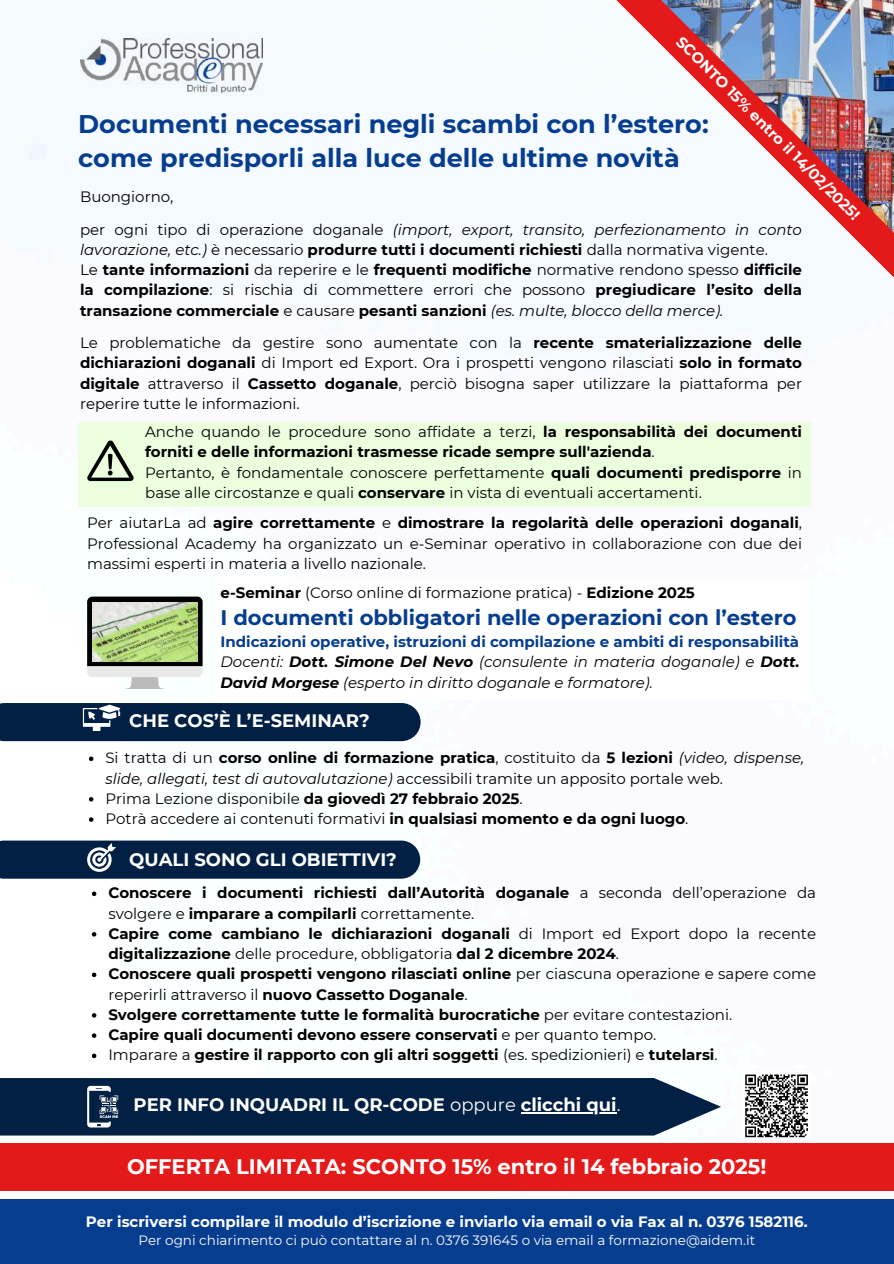
<style>
.page{position:relative;width:894px;height:1264px;background:#fff}
.page>*{position:absolute;margin:0;border:0;box-sizing:border-box;transform-origin:0 0}
.t1{font:700 25.5px/34.8px "Montserrat";color:#063d8f}
.t2{font:700 21px "Montserrat";color:#063d8f}
.t3{font:700 21px "Montserrat";color:#fff}
.t4{font:700 18px "Montserrat";color:#fff}
.t5{font:15px/20.2px "Montserrat";color:#000;text-align:justify}
.t6{font:700 15px/20.2px "Montserrat";color:#000}
.t7{font:italic 15px/20.2px "Montserrat";color:#000;text-align:justify}
.t8{font:700 15px "Montserrat";color:#fff}
.t9{font:13.5px "Montserrat";color:#fff}
.s1{font-style:normal}
.s2{font-weight:400;font-style:italic}
.s3{font-weight:400}
.s4{font-weight:700}
.s5{font-weight:700;font-style:normal;color:#063d8f}
.s6{font-style:italic}
</style>
<div class="page">
<img style="left:80px;top:38px;width:182px;height:54px">
<div style="left:0;top:703px;width:420px;height:38px;background:#022044"></div>
<div style="left:0;top:840px;width:420px;height:38px;background:#022044"></div>
<div style="left:0;top:1143px;width:893px;height:48px;background:#e41a1a"></div>
<div style="left:0;top:1198px;width:893px;height:65px;background:#063d8f"></div>
<div style="left:0;top:1078px;width:720px;height:57px;background:#022044"></div>
<svg style="left:87px;top:596px;width:115px;height:93px"></svg>
<img style="left:92px;top:602px;width:105px;height:59px">
<svg style="left:745px;top:1137px;width:60px;height:1px"></svg>
<svg style="left:745px;top:1074px;width:63px;height:63px"></svg>
<div style="left:78px;top:422px;width:732px;height:84px;background:#ebffdf"></div>
<svg style="left:87px;top:440px;width:47px;height:41px"></svg>
<img style="left:616px;top:0;width:277px;height:277px">
<svg style="left:89px;top:756px;width:4px;height:5px"></svg>
<svg style="left:89px;top:797px;width:4px;height:4px"></svg>
<svg style="left:89px;top:817px;width:4px;height:4px"></svg>
<svg style="left:92px;top:891px;width:4px;height:5px"></svg>
<svg style="left:92px;top:932px;width:4px;height:4px"></svg>
<svg style="left:92px;top:972px;width:4px;height:5px"></svg>
<svg style="left:92px;top:1013px;width:4px;height:4px"></svg>
<svg style="left:92px;top:1033px;width:4px;height:4px"></svg>
<svg style="left:92px;top:1053px;width:4px;height:5px"></svg>
<hr style="left:520px;top:1112px;width:96px;height:1px;background:#fff">
<p class="t8" style="left:685px;top:32px;width:253px;rotate:45deg">SCONTO 15% entro il 14/02/2025!</p>
<h1 class="t1" style="left:78px;top:106px;width:631px">Documenti necessari negli scambi con l’estero: come predisporli alla luce delle ultime novità</h1>
<p class="t7" style="left:80px;top:181px;width:723px;line-height:32.2px"><span class="s1">Buongiorno,<br>per ogni tipo di operazione doganale</span> (import, export, transito, perfezionamento in conto</p>
<p class="t6" style="left:80px;top:239px;width:723px"><span class="s2">lavorazione, etc.)</span> <span class="s3">è necessario</span> produrre tutti i documenti richiesti <span class="s3">dalla normativa vigente.<br>Le</span> tante informazioni <span class="s3">da reperire e le</span> frequenti modifiche <span class="s3">normative rendono spesso</span> difficile la compilazione<span class="s3">: si rischia di commettere errori che possono</span> pregiudicare l’esito della transazione commerciale <span class="s3">e causare</span> pesanti sanzioni <span class="s2">(es. multe, blocco della merce).</span></p>
<p class="t5" style="left:80px;top:332px;width:723px">Le problematiche da gestire sono aumentate con la <span class="s4">recente smaterializzazione delle dichiarazioni doganali</span> di Import ed Export. Ora i prospetti vengono rilasciati <span class="s4">solo in formato digitale</span> attraverso il <span class="s4">Cassetto doganale</span>, perciò bisogna saper utilizzare la piattaforma per reperire tutte le informazioni.</p>
<p class="t5" style="left:145px;top:422px;width:658px;text-align:left">Anche quando le procedure sono affidate a terzi, <span class="s4">la responsabilità dei documenti forniti e delle informazioni trasmesse ricade sempre sull'azienda</span>.<br>Pertanto, è fondamentale conoscere perfettamente <span class="s4">quali documenti predisporre</span> in base alle circostanze e quali <span class="s4">conservare</span> in vista di eventuali accertamenti.</p>
<p class="t5" style="left:87px;top:512px;width:716px">Per aiutarLa ad <span class="s4">agire correttamente</span> e <span class="s4">dimostrare la regolarità delle operazioni doganali</span>, Professional Academy ha organizzato un e-Seminar operativo in collaborazione con due dei massimi esperti in materia a livello nazionale.</p>
<p class="t5" style="left:220px;top:582px;width:475px"><span class="s4">e-Seminar</span> (Corso online di formazione pratica) - <span class="s4">Edizione 2025</span></p>
<h2 class="t2" style="left:220px;top:604px;width:577px">I documenti obbligatori nelle operazioni con l’estero</h2>
<p class="t7" style="left:220px;top:631px;width:580px"><span class="s5">Indicazioni operative, istruzioni di compilazione e ambiti di responsabilità </span>Docenti: <span class="s4">Dott. Simone Del Nevo</span> (consulente in materia doganale) e <span class="s4">Dott.<br>David Morgese</span> (esperto in diritto doganale e formatore).</p>
<p class="t4" style="left:129px;top:709px;width:242px">CHE COS’È L’E-SEMINAR?</p>
<p class="t5" style="left:105px;top:747px;width:700px;text-align:left">Si tratta di un <span class="s4">corso online di formazione pratica</span>, costituito da <span class="s4">5 lezioni</span> <span class="s6">(video, dispense, slide, allegati, test di autovalutazione)</span> accessibili tramite un apposito portale web.<br>Prima Lezione disponibile <span class="s4">da giovedì 27 febbraio 2025</span>.<br>Potrà accedere ai contenuti formativi <span class="s4">in qualsiasi momento e da ogni luogo</span>.</p>
<p class="t4" style="left:129px;top:848px;width:269px">QUALI SONO GLI OBIETTIVI?</p>
<p class="t6" style="left:108px;top:882px;width:709px">Conoscere i documenti richiesti dall’Autorità doganale <span class="s3">a seconda dell’operazione da svolgere e</span> imparare a compilarli <span class="s3">correttamente.<br></span>Capire come cambiano le dichiarazioni doganali <span class="s3">di Import ed Export dopo la recente </span>digitalizzazione <span class="s3">delle procedure, obbligatoria</span> dal 2 dicembre 2024<span class="s3">.<br></span>Conoscere quali prospetti vengono rilasciati online <span class="s3">per ciascuna operazione e sapere come reperirli attraverso il</span> nuovo Cassetto Doganale<span class="s3">.<br></span>Svolgere correttamente tutte le formalità burocratiche <span class="s3">per evitare contestazioni.<br></span>Capire quali documenti devono essere conservati <span class="s3">e per quanto tempo.<br>Imparare a</span> gestire il rapporto con gli altri soggetti <span class="s3">(es. spedizionieri) e</span> tutelarsi<span class="s3">.</span></p>
<p class="t4" style="left:133px;top:1093px;width:488px">PER INFO INQUADRI IL QR-CODE <span class="s3">oppure</span> clicchi qui<span class="s3">.</span></p>
<h2 class="t3" style="left:127px;top:1153px;width:640px">OFFERTA LIMITATA: SCONTO 15% entro il 14 febbraio 2025!</h2>
<p class="t8" style="left:86px;top:1212px;width:723px">Per iscriversi compilare il modulo d’iscrizione e inviarlo via email o via Fax al n. 0376 1582116.</p>
<p class="t9" style="left:138px;top:1231px;width:618px">Per ogni chiarimento ci può contattare al n. 0376 391645 o via email a formazione@aidem.it</p>
</div>
